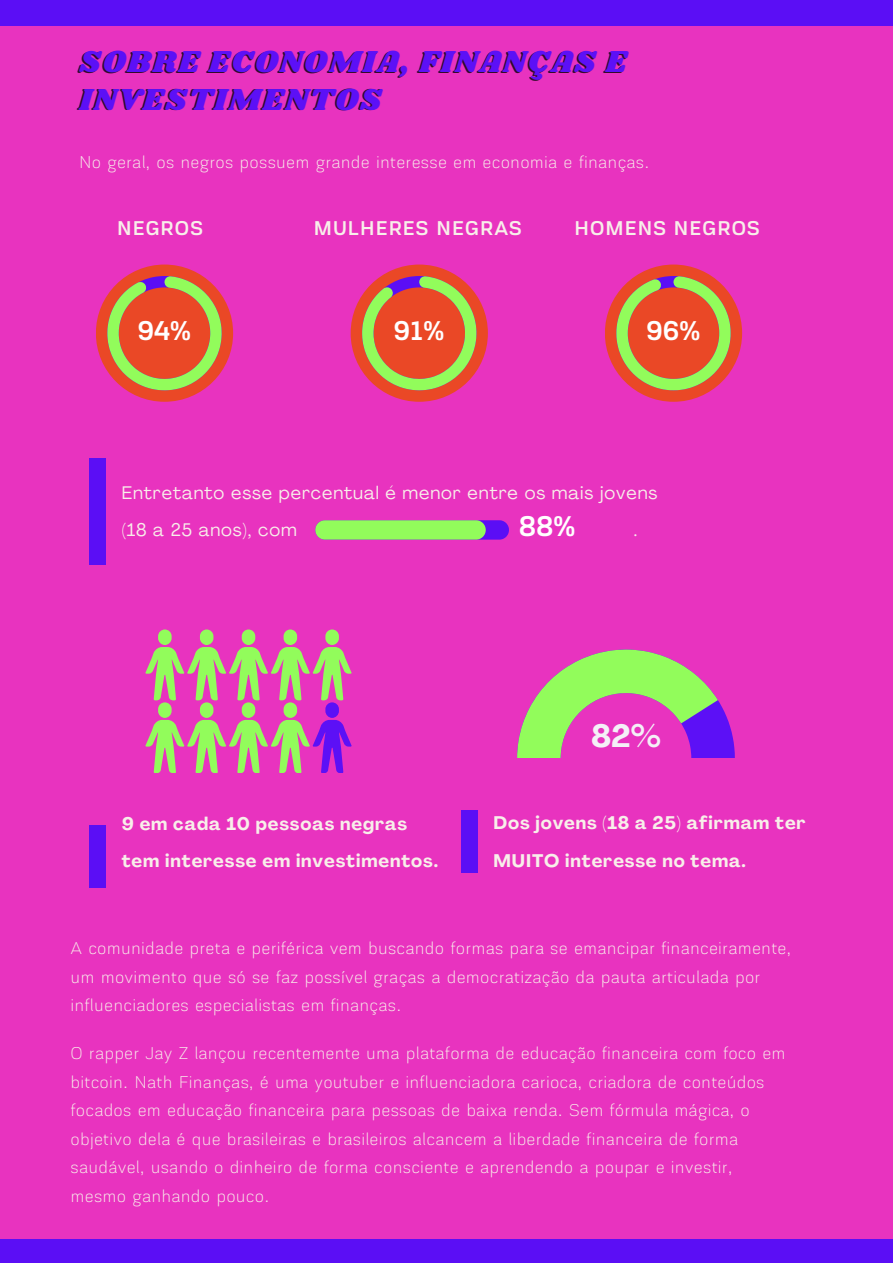
<style>
.page{position:relative;width:893px;height:1264px;background:#fff}
.page>*{position:absolute;margin:0;border:0;box-sizing:border-box;transform-origin:0 0}
.t1{font:31.5px/37px "Shrikhand";letter-spacing:.05em;color:rgb(0 0 0/.78)}
.t2{font:700 31.5px "Agrandir";color:#f4f0f7}
.t3{font:700 30px "Akzentica 4 F Semi";color:#fff}
.t4{font:700 28.5px "Akzentica 4 F Semi";color:#fff}
.t5{font:700 21px "Akzentica 4 F Semi";letter-spacing:.05em;color:#f8efea}
.t6{font:18px/28.5px "Akzentica 4 F Light";letter-spacing:.05em;color:#f8efea}
.t7{font:700 18px/37px "Agrandir";letter-spacing:.05em;color:#f8efea}
.t8{font:18px/37px "Agrandir";letter-spacing:.05em;color:#f8efea}
</style>
<div class="page">
<div style="left:0;top:0;width:892px;height:1262px;background:#5b0ef5"></div>
<div style="left:0;top:27px;width:892px;height:1210px;background:#e833bf"></div>
<div style="left:96px;top:264px;width:137px;height:138px;background:#ea4826;border-radius:50%"></div>
<svg style="left:107px;top:276px;width:115px;height:114px"></svg>
<div style="left:350px;top:264px;width:138px;height:138px;background:#ea4826;border-radius:50%"></div>
<svg style="left:362px;top:276px;width:114px;height:114px"></svg>
<div style="left:605px;top:264px;width:137px;height:138px;background:#ea4826;border-radius:50%"></div>
<svg style="left:616px;top:276px;width:114px;height:114px"></svg>
<svg style="left:315px;top:520px;width:194px;height:19px;background:#8dd871"></svg>
<div style="left:89px;top:458px;width:17px;height:107px;background:#5b0ef5"></div>
<div style="left:89px;top:825px;width:17px;height:62px;background:#5b0ef5"></div>
<svg style="left:145px;top:629px;width:206px;height:144px"></svg>
<div style="left:461px;top:809px;width:16px;height:63px;background:#5b0ef5"></div>
<svg style="left:517px;top:649px;width:217px;height:109px"></svg>
<h1 class="t1" style="left:78px;top:45px;width:549px">SOBRE ECONOMIA, FINANÇAS E<br>INVESTIMENTOS</h1>
<p class="t6" style="left:79px;top:149px;width:571px">No geral, os negros possuem grande interesse em economia e finanças.</p>
<p class="t5" style="left:117px;top:220px;width:87px">NEGROS</p>
<p class="t5" style="left:314px;top:220px;width:210px">MULHERES NEGRAS</p>
<p class="t5" style="left:574px;top:220px;width:187px">HOMENS NEGROS</p>
<h3 class="t4" style="left:138px;top:320px;width:54px">94%</h3>
<h3 class="t4" style="left:394px;top:320px;width:51px">91%</h3>
<h3 class="t4" style="left:646px;top:320px;width:55px">96%</h3>
<p class="t8" style="left:122px;top:476px;width:537px">Entretanto esse percentual é menor entre os mais jovens (18 a 25 anos), com</p>
<h2 class="t3" style="left:518px;top:515px;width:58px">88%</h2>
<p class="t8" style="left:633px;top:513px;width:5px">.</p>
<h1 class="t2" style="left:591px;top:723px;width:71px">82%</h1>
<p class="t7" style="left:122px;top:806px;width:318px">9 em cada 10 pessoas negras tem interesse em investimentos.</p>
<p class="t7" style="left:493px;top:806px;width:314px">Dos jovens (18 a 25) afirmam ter<br>MUITO interesse no tema.</p>
<p class="t6" style="left:71px;top:935px;width:721px">A comunidade preta e periférica vem buscando formas para se emancipar financeiramente, um movimento que só se faz possível graças a democratização da pauta articulada por influenciadores especialistas em finanças.</p>
<p class="t6" style="left:71px;top:1040px;width:716px">O rapper Jay Z lançou recentemente uma plataforma de educação financeira com foco em bitcoin. Nath Finanças, é uma youtuber e influenciadora carioca, criadora de conteúdos focados em educação financeira para pessoas de baixa renda. Sem fórmula mágica, o objetivo dela é que brasileiras e brasileiros alcancem a liberdade financeira de forma saudável, usando o dinheiro de forma consciente e aprendendo a poupar e investir, mesmo ganhando pouco.</p>
</div>
